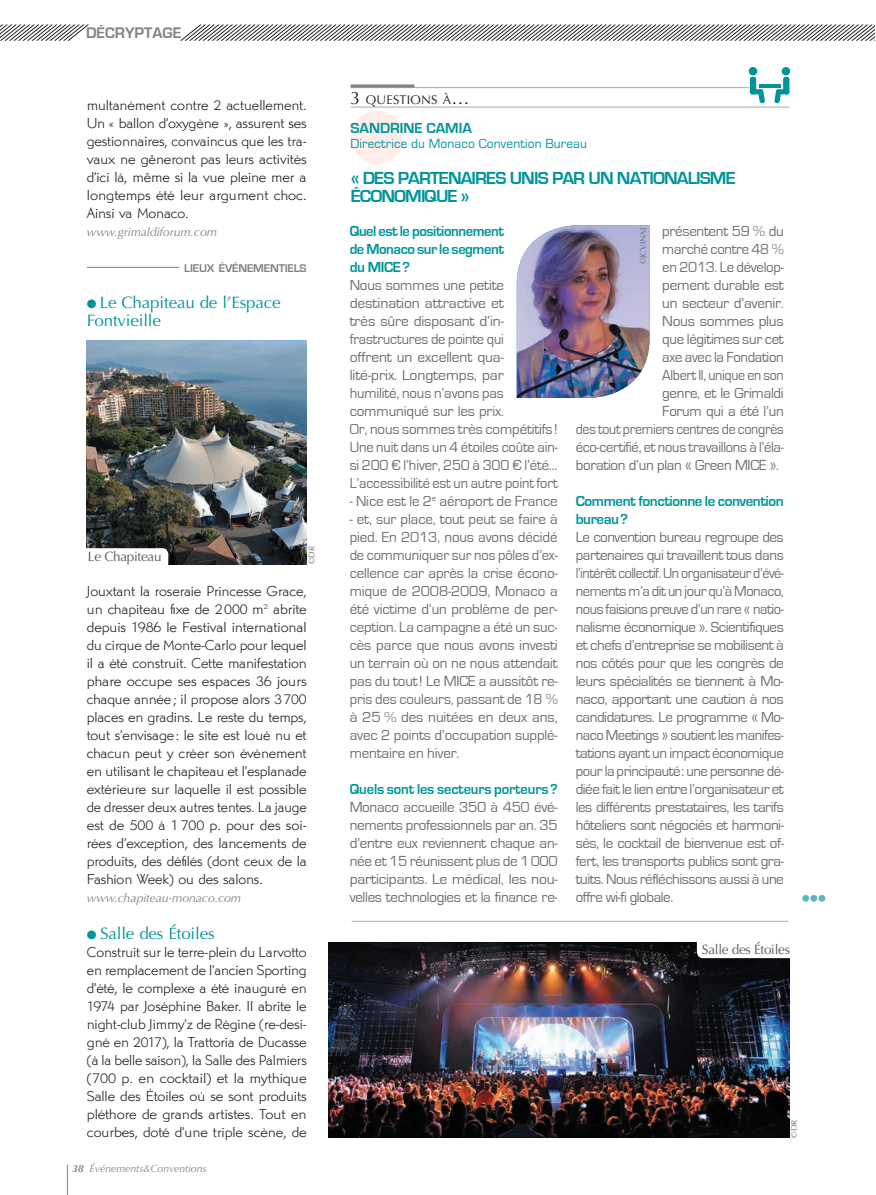
<style>
.page{position:relative;width:876px;height:1195px;background:#fff}
.page>*{position:absolute;margin:0;border:0;box-sizing:border-box;transform-origin:0 0}
.t1{font:700 18px/18px "Eurostile";letter-spacing:-.05em;color:#00959a}
.t2{font:16.5px/18px "Optima";letter-spacing:-.01em;color:#00959a}
.t3{font:700 15.75px "Eurostile";color:#808285}
.t4{font:15px/18px "Eurostile";letter-spacing:-.015em;color:#6c6d70;text-align:justify}
.t5{font:300 15px/18px "Martin Got URWTOT";letter-spacing:-.01em;color:#231f20;text-align:justify}
.t6{font:700 15px/18px "Eurostile";letter-spacing:-.03em;color:#00959a;text-align:justify}
.t7{font:15px "Eurostile";letter-spacing:-.015em;color:#6c6d70;scale:.93 1}
.t8{font:700 15px "Eurostile";letter-spacing:-.01em;color:#00959a}
.t9{font:700 15px "Eurostile";color:#00959a}
.t10{font:13.5px "Eurostile";letter-spacing:.01em;color:#00959a}
.t11{font:13.5px "Optima";letter-spacing:-.02em;color:#57585a}
.t12{font:12.6px "Optima";letter-spacing:.015em;color:#231f20}
.t13{font:italic 12px "Optima";letter-spacing:-.01em;color:#808285}
.t14{font:700 11.55px "Eurostile";letter-spacing:-.015em;color:#808285}
.t15{font:italic 10.5px "Optima";color:#808285}
.t16{font:8.25px "Optima";letter-spacing:.01em;color:#6c6d70}
.s1{font-weight:700}
.s2{font-size:18px}
</style>
<div class="page">
<svg style="left:0;top:24px;width:874px;height:17px"></svg>
<hr style="left:67px;top:1164px;width:1px;height:30px;background:#808285">
<div style="left:350px;top:111px;width:53px;height:53px;background:#feede9;border-radius:50%"></div>
<img style="left:516px;top:225px;width:133px;height:173px">
<hr style="left:350px;top:107px;width:438px;height:1px;background:#a8a9ad">
<hr style="left:350px;top:87px;width:398px;height:1px;background:#a8a9ad">
<hr style="left:350px;top:84px;width:64px;height:3px;background:#808285">
<div style="left:749px;top:77px;width:6px;height:17px;background:#00959a;border-radius:2px"></div>
<svg style="left:757px;top:89px;width:7px;height:14px"></svg>
<div style="left:749px;top:89px;width:13px;height:5px;background:#00959a;border-radius:2px"></div>
<svg style="left:782px;top:77px;width:7px;height:17px"></svg>
<svg style="left:774px;top:93px;width:7px;height:10px"></svg>
<div style="left:775px;top:89px;width:14px;height:5px;background:#00959a;border-radius:2px"></div>
<div style="left:781px;top:67px;width:8px;height:8px;background:#00959a;border-radius:50%"></div>
<div style="left:748px;top:67px;width:8px;height:8px;background:#00959a;border-radius:50%"></div>
<hr style="left:758px;top:85px;width:21px;height:3px;background:#00959a">
<hr style="left:351px;top:920px;width:437px;height:1px;background:#a8a9ad">
<hr style="left:87px;top:267px;width:92px;height:1px;background:#808285">
<img style="left:86px;top:340px;width:220px;height:224px">
<img style="left:328px;top:942px;width:460px;height:195px">
<svg style="left:86px;top:548px;width:82px;height:16px"></svg>
<svg style="left:696px;top:942px;width:92px;height:15px"></svg>
<div style="left:802px;top:894px;width:6px;height:7px;background:#5cb6bc;border-radius:50%"></div>
<svg style="left:810px;top:894px;width:6px;height:7px"></svg>
<svg style="left:818px;top:894px;width:6px;height:7px"></svg>
<p class="t3" style="left:86px;top:24px;width:97px">DÉCRYPTAGE</p>
<p class="t5" style="left:87px;top:96px;width:221px">multanément contre 2 actuellement.<br>Un « ballon d’oxygène », assurent ses gestionnaires, convaincus que les tra&shy;vaux ne gêneront pas leurs activités d’ici là, même si la vue pleine mer a longtemps été leur argument choc.<br>Ainsi va Monaco.</p>
<p class="t13" style="left:87px;top:225px;width:132px">www.grimaldiforum.com</p>
<p class="t14" style="left:184px;top:262px;width:124px">LIEUX ÉVÉNEMENTIELS</p>
<p class="t2" style="left:87px;top:293px;width:195px">● Le Chapiteau de l’Espace<br>Fontvieille</p>
<p class="t11" style="left:88px;top:548px;width:75px">Le Chapiteau</p>
<p class="t16" style="left:306px;top:564px;width:20px;rotate:-90deg">©DR</p>
<p class="t5" style="left:87px;top:582px;width:221px">Jouxtant la roseraie Princesse Grace, un chapiteau fixe de 2000 m² abrite depuis 1986 le Festival international du cirque de Monte-Carlo pour lequel il a été construit. Cette manifestation phare occupe ses espaces 36 jours chaque année; il propose alors 3700 places en gradins. Le reste du temps, tout s’envisage: le site est loué nu et chacun peut y créer son événement en utilisant le chapiteau et l’esplanade extérieure sur laquelle il est possible de dresser deux autres tentes. La jauge est de 500 à 1700 p. pour des soi&shy;rées d’exception, des lancements de produits, des défilés (dont ceux de la Fashion Week) ou des salons.</p>
<p class="t13" style="left:87px;top:891px;width:156px">www.chapiteau-monaco.com</p>
<p class="t2" style="left:87px;top:923px;width:129px">● Salle des Étoiles</p>
<p class="t5" style="left:87px;top:942px;width:221px">Construit sur le terre-plein du Larvotto en remplacement de l’ancien Sporting d’été, le complexe a été inauguré en 1974 par Joséphine Baker. Il abrite le night-club Jimmy’z de Régine (re-desi&shy;gné en 2017), la Trattoria de Ducasse (à la belle saison), la Salle des Palmiers (700 p. en cocktail) et la mythique Salle des Étoiles où se sont produits pléthore de grands artistes. Tout en courbes, doté d’une triple scène, de</p>
<p class="t15" style="left:72px;top:1161px;width:136px"><span class="s1">38</span> Événements&amp;Conventions</p>
<p class="t12" style="left:350px;top:92px;width:120px"><span class="s2">3</span> QUESTIONS À<span class="s2">…</span></p>
<p class="t9" style="left:350px;top:120px;width:123px">SANDRINE CAMIA</p>
<p class="t10" style="left:350px;top:136px;width:238px">Directrice du Monaco Convention Bureau</p>
<p class="t1" style="left:350px;top:169px;width:386px">« DES PARTENAIRES UNIS PAR UN NATIONALISME<br>ÉCONOMIQUE »</p>
<p class="t6" style="left:349px;top:222px;width:156px">Quel est le positionnement de Monaco sur le segment du MICE ?</p>
<p class="t4" style="left:349px;top:276px;width:209px;text-align:left">Nous sommes une petite destination attractive et<br>très sûre disposant d’in&shy;frastructures de pointe qui<br>offrent un excellent qua-<br>lité-prix. Longtemps, par<br>humilité, nous n’avons pas communiqué sur les prix.<br>Or, nous sommes très compétitifs !<br>Une nuit dans un 4 étoiles coûte ain&shy;si 200 € l’hiver, 250 à 300 € l’été…<br>L’accessibilité est un autre point fort</p>
<p class="t4" style="left:349px;top:492px;width:209px">- Nice est le 2<sup>e</sup> aéroport de France</p>
<p class="t4" style="left:349px;top:510px;width:209px">- et, sur place, tout peut se faire à pied. En 2013, nous avons décidé de communiquer sur nos pôles d’ex&shy;cellence car après la crise écono&shy;mique de 2008-2009, Monaco a été victime d’un problème de per&shy;ception. La campagne a été un suc&shy;cès parce que nous avons investi un terrain où on ne nous attendait pas du tout! Le MICE a aussitôt re&shy;pris des couleurs, passant de 18 % à 25 % des nuitées en deux ans, avec 2 points d’occupation supplé&shy;mentaire en hiver.</p>
<p class="t8" style="left:349px;top:781px;width:209px">Quels sont les secteurs porteurs ?</p>
<p class="t4" style="left:349px;top:798px;width:209px">Monaco accueille 350 à 450 évé&shy;nements professionnels par an. 35 d’entre eux reviennent chaque an&shy;née et 15 réunissent plus de 1000 participants. Le médical, les nou&shy;velles technologies et la finance re-</p>
<p class="t4" style="left:662px;top:222px;width:123px">présentent 59 % du</p>
<p class="t4" style="left:662px;top:240px;width:123px">marché contre 48 %</p>
<p class="t4" style="left:662px;top:258px;width:123px">en 2013. Le dévelop-</p>
<p class="t4" style="left:662px;top:276px;width:123px">pement durable est</p>
<p class="t4" style="left:662px;top:294px;width:123px">un secteur d’avenir.</p>
<p class="t4" style="left:662px;top:312px;width:123px">Nous sommes plus</p>
<p class="t4" style="left:662px;top:330px;width:123px">que légitimes sur cet</p>
<p class="t4" style="left:662px;top:348px;width:123px">axe avec la Fondation</p>
<p class="t7" style="left:662px;top:367px;width:132px">Albert II, unique en son</p>
<p class="t4" style="left:662px;top:384px;width:123px">genre, et le Grimaldi</p>
<p class="t4" style="left:662px;top:402px;width:123px">Forum qui a été l’un</p>
<p class="t7" style="left:575px;top:421px;width:225px">des tout premiers centres de congrès</p>
<p class="t4" style="left:575px;top:438px;width:209px">éco-certifié, et nous travaillons à l’éla-</p>
<p class="t4" style="left:575px;top:456px;width:205px">boration d’un plan « Green MICE ».</p>
<p class="t6" style="left:575px;top:492px;width:209px">Comment fonctionne le convention bureau ?</p>
<p class="t4" style="left:575px;top:528px;width:209px">Le convention bureau regroupe des partenaires qui travaillent tous dans l’intérêt collectif. Un organisateur d’évé&shy;nements m’a dit un jour qu’à Monaco, nous faisions preuve d’un rare « natio&shy;nalisme économique ». Scientifiques et chefs d’entreprise se mobilisent à nos côtés pour que les congrès de leurs spécialités se tiennent à Mo&shy;naco, apportant une caution à nos candidatures. Le programme « Mo&shy;naco Meetings » soutient les manifes&shy;tations ayant un impact économique pour la principauté: une personne dé&shy;diée fait le lien entre l’organisateur et les différents prestataires, les tarifs hôteliers sont négociés et harmoni&shy;sés, le cocktail de bienvenue est of&shy;fert, les transports publics sont gra&shy;tuits. Nous réfléchissons aussi à une offre wi-fi globale.</p>
<p class="t16" style="left:638px;top:264px;width:38px;rotate:-90deg">©JCVINAJ</p>
<p class="t11" style="left:701px;top:940px;width:89px">Salle des Étoiles</p>
<p class="t16" style="left:788px;top:1137px;width:20px;rotate:-90deg">©DR</p>
</div>
